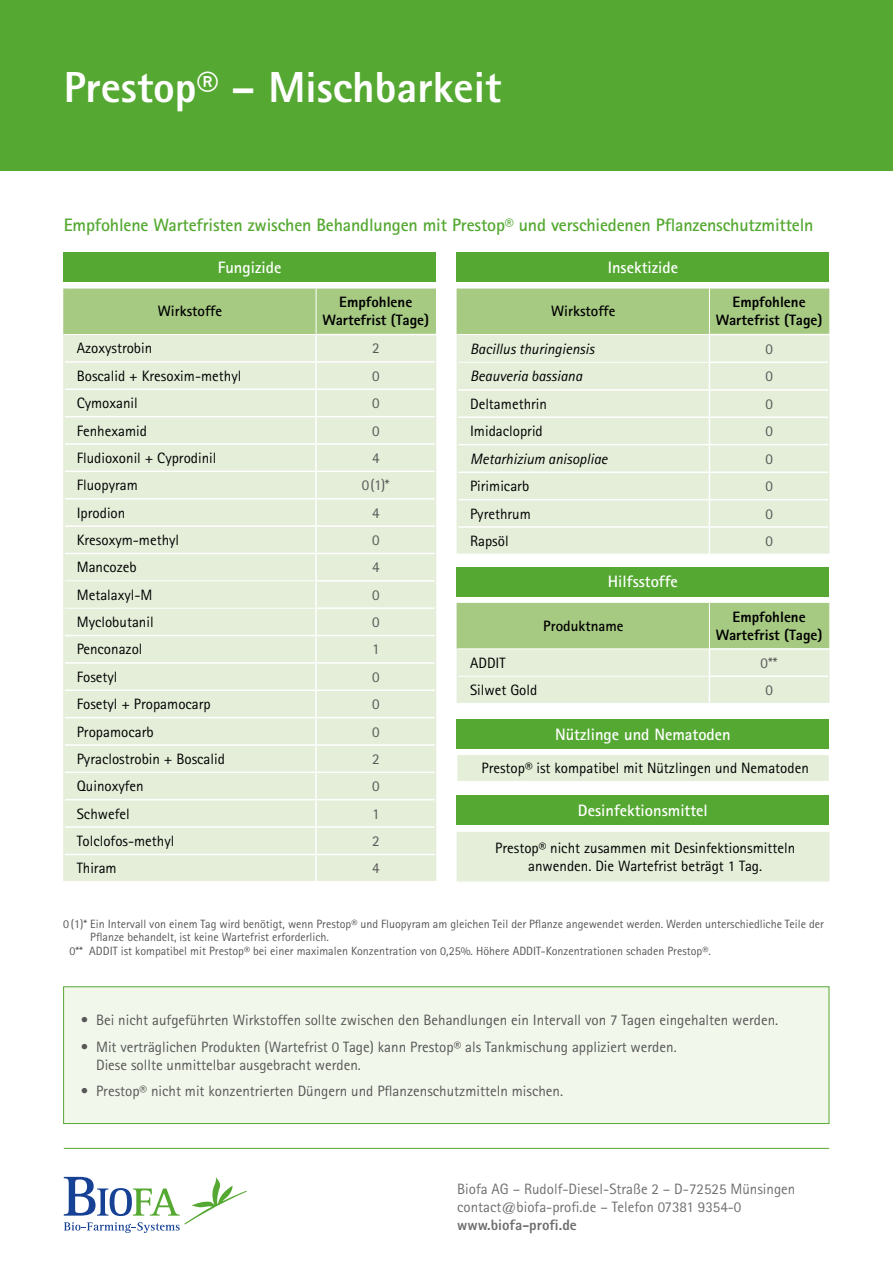
<style>
.page{position:relative;width:893px;height:1263px;background:#fff}
.page>*{position:absolute;margin:0;border:0;box-sizing:border-box;transform-origin:0 0}
.t1{font:800 43.5px "Rotis Sans Serif Std";color:#fff}
.t2{font:700 18px "Rotis Sans Serif Std";letter-spacing:-.01em;color:#55a932}
.t3{font:700 16.5px "Rotis Sans Serif Std";color:#fff}
.t4{font:15px/18px "Rotis Sans Serif Std";color:#000;text-align:center}
.t5{font:15px/18px "Agfa Rotis Sans Serif";color:#575756}
.t6{font:15px/18px "Rotis Sans Serif Std";color:#706f6f}
.t7{font:800 15px/18px "Rotis Sans Serif Std";color:#000;text-align:center}
.t8{font:italic 15px "Rotis Sans Serif Std";color:#000}
.t9{font:15px "Rotis Sans Serif Std";color:#575756}
.t10{font:700 15px "Rotis Sans Serif Std";color:#000}
.t11{font:800 15px "Rotis Sans Serif Std";color:#706f6f}
.t12{font:12px "Rotis Sans Serif Std";color:#575756}
.s1{font-family:"Agfa Rotis Sans Serif"}
</style>
<div class="page">
<div style="left:0;top:0;width:893px;height:170px;background:#55a932"></div>
<svg style="left:64px;top:1177px;width:183px;height:56px"></svg>
<hr style="left:64px;top:1148px;width:765px;height:1px;background:#55a932">
<div style="left:63px;top:252px;width:373px;height:30px;background:#55a932"></div>
<div style="left:457px;top:831px;width:372px;height:51px;background:#e4eed9"></div>
<hr style="left:457px;top:830px;width:373px;height:2px;background:#fff">
<hr style="left:457px;top:881px;width:373px;height:2px;background:#fff">
<hr style="left:828px;top:832px;width:2px;height:49px;background:#e4eed9">
<div style="left:457px;top:796px;width:372px;height:29px;background:#55a932"></div>
<hr style="left:63px;top:335px;width:2px;height:27px;background:#e4eed9">
<hr style="left:63px;top:362px;width:2px;height:27px;background:#e4eed9">
<hr style="left:63px;top:389px;width:2px;height:28px;background:#e4eed9">
<hr style="left:63px;top:417px;width:2px;height:27px;background:#e4eed9">
<hr style="left:63px;top:444px;width:2px;height:27px;background:#e4eed9">
<hr style="left:63px;top:471px;width:2px;height:28px;background:#e4eed9">
<hr style="left:63px;top:499px;width:2px;height:27px;background:#e4eed9">
<hr style="left:63px;top:526px;width:2px;height:27px;background:#e4eed9">
<hr style="left:63px;top:553px;width:2px;height:28px;background:#e4eed9">
<hr style="left:63px;top:581px;width:2px;height:27px;background:#e4eed9">
<hr style="left:63px;top:608px;width:2px;height:27px;background:#e4eed9">
<hr style="left:63px;top:635px;width:2px;height:28px;background:#e4eed9">
<hr style="left:63px;top:663px;width:2px;height:27px;background:#e4eed9">
<hr style="left:63px;top:690px;width:2px;height:28px;background:#e4eed9">
<hr style="left:63px;top:718px;width:2px;height:27px;background:#e4eed9">
<hr style="left:63px;top:745px;width:2px;height:27px;background:#e4eed9">
<hr style="left:63px;top:772px;width:2px;height:28px;background:#e4eed9">
<hr style="left:63px;top:800px;width:2px;height:27px;background:#e4eed9">
<hr style="left:63px;top:827px;width:2px;height:27px;background:#e4eed9">
<hr style="left:63px;top:854px;width:2px;height:27px;background:#e4eed9">
<svg style="left:64px;top:288px;width:372px;height:593px;background:#e0ecd4"></svg>
<hr style="left:63px;top:289px;width:2px;height:45px;background:#a7ca83">
<hr style="left:435px;top:289px;width:1px;height:45px;background:#a7ca83">
<hr style="left:828px;top:335px;width:2px;height:27px;background:#e4eed9">
<hr style="left:828px;top:362px;width:2px;height:28px;background:#e4eed9">
<hr style="left:828px;top:390px;width:2px;height:27px;background:#e4eed9">
<hr style="left:828px;top:417px;width:2px;height:28px;background:#e4eed9">
<hr style="left:828px;top:445px;width:2px;height:27px;background:#e4eed9">
<hr style="left:828px;top:472px;width:2px;height:28px;background:#e4eed9">
<hr style="left:828px;top:500px;width:2px;height:27px;background:#e4eed9">
<svg style="left:457px;top:288px;width:372px;height:266px;background:#dbe9cd"></svg>
<hr style="left:828px;top:527px;width:2px;height:27px;background:#e4eed9">
<div style="left:457px;top:252px;width:372px;height:30px;background:#55a932"></div>
<div style="left:457px;top:755px;width:372px;height:26px;background:#e4eed9"></div>
<svg style="left:457px;top:602px;width:373px;height:101px;background:#c9deb3"></svg>
<hr style="left:828px;top:676px;width:2px;height:27px;background:#e4eed9">
<div style="left:457px;top:567px;width:372px;height:29px;background:#55a932"></div>
<div style="left:457px;top:719px;width:372px;height:30px;background:#55a932"></div>
<div style="left:63px;top:986px;width:766px;height:138px;background:#f2f7ec"></div>
<h1 class="t1" style="left:64px;top:60px;width:439px">Prestop® – Mischbarkeit</h1>
<p class="t2" style="left:64px;top:214px;width:751px">Empfohlene Wartefristen zwischen Behandlungen mit Prestop® und verschiedenen Pflanzenschutzmitteln</p>
<p class="t3" style="left:218px;top:257px;width:65px">Fungizide</p>
<p class="t10" style="left:158px;top:302px;width:66px">Wirkstoffe</p>
<p class="t7" style="left:322px;top:293px;width:108px">Empfohlene<br>Wartefrist (Tage)</p>
<p class="t4" style="left:77px;top:339px;width:77px">Azoxystrobin</p>
<p class="t9" style="left:372px;top:339px;width:9px">2</p>
<p class="t4" style="left:77px;top:367px;width:166px">Boscalid + Kresoxim-methyl</p>
<p class="t9" style="left:372px;top:367px;width:9px">0</p>
<p class="t4" style="left:77px;top:394px;width:63px">Cymoxanil</p>
<p class="t9" style="left:372px;top:394px;width:9px">0</p>
<p class="t4" style="left:77px;top:421px;width:72px">Fenhexamid</p>
<p class="t9" style="left:372px;top:422px;width:9px">0</p>
<p class="t4" style="left:77px;top:449px;width:141px">Fludioxonil + Cyprodinil</p>
<p class="t9" style="left:372px;top:449px;width:9px">4</p>
<p class="t4" style="left:77px;top:476px;width:63px">Fluopyram</p>
<p class="t9" style="left:362px;top:476px;width:29px">0(1)*</p>
<p class="t4" style="left:77px;top:503px;width:50px">Iprodion</p>
<p class="t9" style="left:372px;top:504px;width:9px">4</p>
<p class="t4" style="left:77px;top:531px;width:104px">Kresoxym-methyl</p>
<p class="t9" style="left:372px;top:531px;width:9px">0</p>
<p class="t4" style="left:77px;top:558px;width:61px">Mancozeb</p>
<p class="t9" style="left:372px;top:558px;width:9px">4</p>
<p class="t4" style="left:77px;top:585px;width:77px">Metalaxyl-M</p>
<p class="t9" style="left:372px;top:586px;width:9px">0</p>
<p class="t4" style="left:77px;top:613px;width:78px">Myclobutanil</p>
<p class="t9" style="left:372px;top:613px;width:9px">0</p>
<p class="t4" style="left:77px;top:640px;width:67px">Penconazol</p>
<p class="t9" style="left:372px;top:640px;width:9px">1</p>
<p class="t4" style="left:77px;top:668px;width:42px">Fosetyl</p>
<p class="t9" style="left:372px;top:668px;width:9px">0</p>
<p class="t4" style="left:77px;top:695px;width:136px">Fosetyl + Propamocarp</p>
<p class="t9" style="left:372px;top:695px;width:9px">0</p>
<p class="t4" style="left:77px;top:722px;width:78px">Propamocarb</p>
<p class="t9" style="left:372px;top:723px;width:9px">0</p>
<p class="t4" style="left:77px;top:750px;width:150px">Pyraclostrobin + Boscalid</p>
<p class="t9" style="left:372px;top:750px;width:9px">2</p>
<p class="t4" style="left:77px;top:777px;width:68px">Quinoxyfen</p>
<p class="t9" style="left:372px;top:777px;width:9px">0</p>
<p class="t4" style="left:77px;top:804px;width:55px">Schwefel</p>
<p class="t9" style="left:372px;top:805px;width:9px">1</p>
<p class="t4" style="left:77px;top:832px;width:99px">Tolclofos-methyl</p>
<p class="t9" style="left:372px;top:832px;width:9px">2</p>
<p class="t4" style="left:77px;top:859px;width:42px">Thiram</p>
<p class="t9" style="left:372px;top:859px;width:9px">4</p>
<p class="t3" style="left:608px;top:257px;width:72px">Insektizide</p>
<p class="t10" style="left:551px;top:302px;width:66px">Wirkstoffe</p>
<p class="t7" style="left:716px;top:293px;width:108px">Empfohlene<br>Wartefrist (Tage)</p>
<p class="t8" style="left:470px;top:340px;width:126px">Bacillus thuringiensis</p>
<p class="t9" style="left:765px;top:340px;width:9px">0</p>
<p class="t8" style="left:470px;top:367px;width:114px">Beauveria bassiana</p>
<p class="t9" style="left:765px;top:367px;width:9px">0</p>
<p class="t4" style="left:470px;top:395px;width:78px">Deltamethrin</p>
<p class="t9" style="left:765px;top:395px;width:9px">0</p>
<p class="t4" style="left:470px;top:422px;width:74px">Imidacloprid</p>
<p class="t9" style="left:765px;top:422px;width:9px">0</p>
<p class="t8" style="left:470px;top:450px;width:139px">Metarhizium anisopliae</p>
<p class="t9" style="left:765px;top:450px;width:9px">0</p>
<p class="t4" style="left:470px;top:477px;width:61px">Pirimicarb</p>
<p class="t9" style="left:765px;top:477px;width:9px">0</p>
<p class="t4" style="left:470px;top:504px;width:62px">Pyrethrum</p>
<p class="t9" style="left:765px;top:505px;width:9px">0</p>
<p class="t4" style="left:470px;top:532px;width:40px">Rapsöl</p>
<p class="t9" style="left:765px;top:532px;width:9px">0</p>
<p class="t3" style="left:608px;top:571px;width:71px">Hilfsstoffe</p>
<p class="t10" style="left:543px;top:616px;width:82px">Produktname</p>
<p class="t7" style="left:716px;top:607px;width:108px">Empfohlene<br>Wartefrist (Tage)</p>
<p class="t4" style="left:470px;top:654px;width:37px">ADDIT</p>
<p class="t9" style="left:761px;top:654px;width:18px">0**</p>
<p class="t4" style="left:470px;top:681px;width:69px">Silwet Gold</p>
<p class="t9" style="left:765px;top:681px;width:9px">0</p>
<p class="t3" style="left:555px;top:724px;width:177px">Nützlinge und Nematoden</p>
<p class="t4" style="left:481px;top:759px;width:329px">Prestop® ist kompatibel mit Nützlingen und Nematoden</p>
<p class="t3" style="left:578px;top:800px;width:131px">Desinfektionsmittel</p>
<p class="t4" style="left:495px;top:838px;width:301px">Prestop® nicht zusammen mit Desinfektionsmitteln anwenden. Die Wartefrist beträgt 1 Tag.</p>
<p class="t12" style="left:63px;top:916px;width:762px">0(1)* Ein Intervall von einem Tag wird benötigt, wenn Prestop<span class="s1">®</span> und Fluopyram am gleichen Teil der Pflanze angewendet werden. Werden unterschiedliche Teile der</p>
<p class="t12" style="left:90px;top:930px;width:240px">Pflanze behandelt, ist keine Wartefrist erforderlich.</p>
<p class="t12" style="left:69px;top:943px;width:643px">0** ADDIT ist kompatibel mit Prestop<span class="s1">®</span> bei einer maximalen Konzentration von 0,25%. Höhere ADDIT-Konzentrationen schaden Prestop<span class="s1">®</span>.</p>
<p class="t5" style="left:81px;top:1011px;width:699px">• Bei nicht aufgeführten Wirkstoffen sollte zwischen den Behandlungen ein Intervall von 7 Tagen eingehalten werden.</p>
<p class="t5" style="left:96px;top:1038px;width:582px;text-indent:-15px">• Mit verträglichen Produkten (Wartefrist 0 Tage) kann Prestop® als Tankmischung appliziert werden.<br>Diese sollte unmittelbar ausgebracht werden.</p>
<p class="t5" style="left:81px;top:1082px;width:484px">• Prestop® nicht mit konzentrierten Düngern und Pflanzenschutzmitteln mischen.</p>
<p class="t6" style="left:457px;top:1180px;width:340px">Biofa AG – Rudolf-Diesel-Straße 2 – D-72525 Münsingen contact@biofa-profi.de – Telefon 07381 9354-0</p>
<p class="t11" style="left:457px;top:1215px;width:121px">www.biofa-profi.de</p>
</div>
